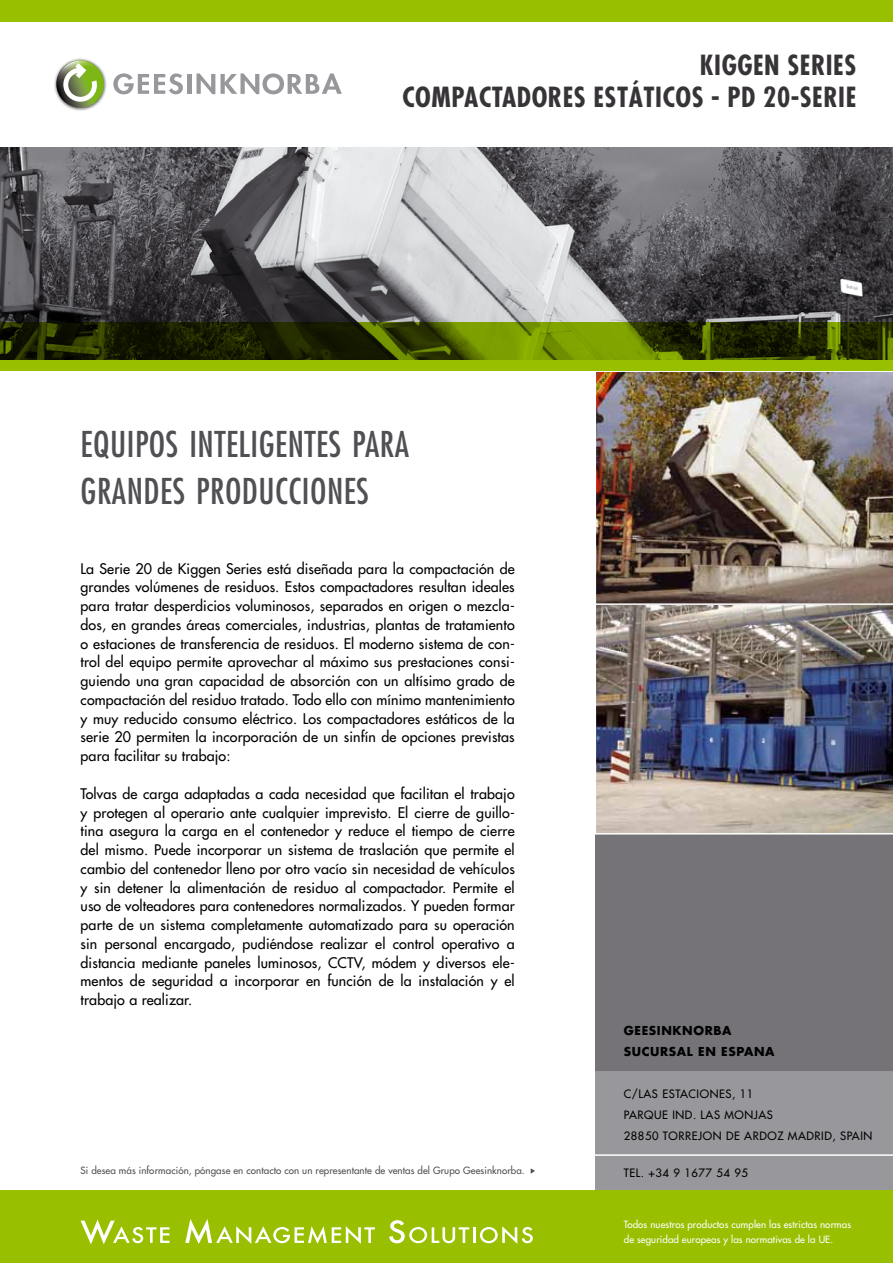
<style>
.page{position:relative;width:893px;height:1263px;background:#fff}
.page>*{position:absolute;margin:0;border:0;box-sizing:border-box;transform-origin:0 0}
.t1{font:condensed 34.65px/46.5px "Futura";letter-spacing:.015em;color:#504f53}
.t2{font:700 condensed 27px/32.4px "Futura";letter-spacing:.02em;color:#373437}
.t3{font:14.25px/18.8px "Futura";letter-spacing:.01em;color:#000;text-align:justify}
.t4{font:700 12px/21px "Futura";letter-spacing:.05em;color:#000}
.t5{font:11.25px/21px "Futura";letter-spacing:.05em;color:#000}
.t6{font:9.75px/15px "Futura";letter-spacing:.01em;color:#fff}
.t7{font:9.75px "Futura";letter-spacing:.01em;color:#504f53}
</style>
<div class="page">
<div style="left:595px;top:390px;width:298px;height:797px;background:#757378"></div>
<img style="left:0;top:147px;width:893px;height:175px">
<div style="left:0;top:0;width:893px;height:21px;background:#98c000"></div>
<svg style="left:54px;top:60px;width:52px;height:50px"></svg>
<svg style="left:113px;top:73px;width:70px;height:21px"></svg>
<hr style="left:187px;top:74px;width:4px;height:20px;background:#98989c">
<svg style="left:197px;top:73px;width:18px;height:21px"></svg>
<svg style="left:221px;top:73px;width:121px;height:21px"></svg>
<div style="left:595px;top:1071px;width:298px;height:122px;background:#98989c"></div>
<div style="left:0;top:1191px;width:893px;height:72px;background:#98c000"></div>
<svg style="left:81px;top:1219px;width:89px;height:25px"></svg>
<svg style="left:185px;top:1219px;width:190px;height:25px"></svg>
<svg style="left:389px;top:1220px;width:144px;height:24px"></svg>
<hr style="left:594px;top:1154px;width:299px;height:2px;background:#fff">
<img style="left:595px;top:605px;width:298px;height:229px">
<img style="left:595px;top:370px;width:298px;height:235px">
<svg style="left:0;top:322px;width:893px;height:38px;background:#354300"></svg>
<div style="left:0;top:360px;width:893px;height:10px;background:#98c000"></div>
<svg style="left:531px;top:1168px;width:4px;height:6px"></svg>
<h2 class="t2" style="left:402px;top:48px;width:455px;text-indent:297px">KIGGEN SERIES<br>COMPACTADORES ESTÁTICOS - PD 20-SERIE</h2>
<h1 class="t1" style="left:81px;top:420px;width:330px">EQUIPOS INTELIGENTES PARA<br>GRANDES PRODUCCIONES</h1>
<p class="t3" style="left:81px;top:559px;width:436px">La Serie 20 de Kiggen Series está diseñada para la compactación de grandes volúmenes de residuos. Estos compactadores resultan ideales para tratar desperdicios voluminosos, separados en origen o mezcla&shy;dos, en grandes áreas comerciales, industrias, plantas de tratamiento o estaciones de transferencia de residuos. El moderno sistema de con&shy;trol del equipo permite aprovechar al máximo sus prestaciones consi&shy;guiendo una gran capacidad de absorción con un altísimo grado de compactación del residuo tratado. Todo ello con mínimo mantenimiento y muy reducido consumo eléctrico. Los compactadores estáticos de la serie 20 permiten la incorporación de un sinfín de opciones previstas para facilitar su trabajo:</p>
<p class="t3" style="left:81px;top:784px;width:436px">Tolvas de carga adaptadas a cada necesidad que facilitan el trabajo y protegen al operario ante cualquier imprevisto. El cierre de guillo&shy;tina asegura la carga en el contenedor y reduce el tiempo de cierre del mismo. Puede incorporar un sistema de traslación que permite el cambio del contenedor lleno por otro vacío sin necesidad de vehículos y sin detener la alimentación de residuo al compactador. Permite el uso de volteadores para contenedores normalizados. Y pueden formar parte de un sistema completamente automatizado para su operación sin personal encargado, pudiéndose realizar el control operativo a distancia mediante paneles luminosos, CCTV, módem y diversos ele&shy;mentos de seguridad a incorporar en función de la instalación y el trabajo a realizar.</p>
<p class="t7" style="left:81px;top:1164px;width:446px">Si desea más información, póngase en contacto con un representante de ventas del Grupo Geesinknorba.</p>
<p class="t4" style="left:624px;top:1019px;width:152px">GEESINKNORBA<br>SUCURSAL EN ESPANA</p>
<p class="t5" style="left:624px;top:1083px;width:250px">C/Las Estaciones, 11<br>Parque Ind. Las Monjas<br>28850 Torrejon de Ardoz Madrid, Spain</p>
<p class="t5" style="left:624px;top:1162px;width:126px">TEL. +34 9 1677 54 95</p>
<p class="t6" style="left:624px;top:1217px;width:229px">Todos nuestros productos cumplen las estrictas normas de seguridad europeas y las normativas de la UE.</p>
</div>
